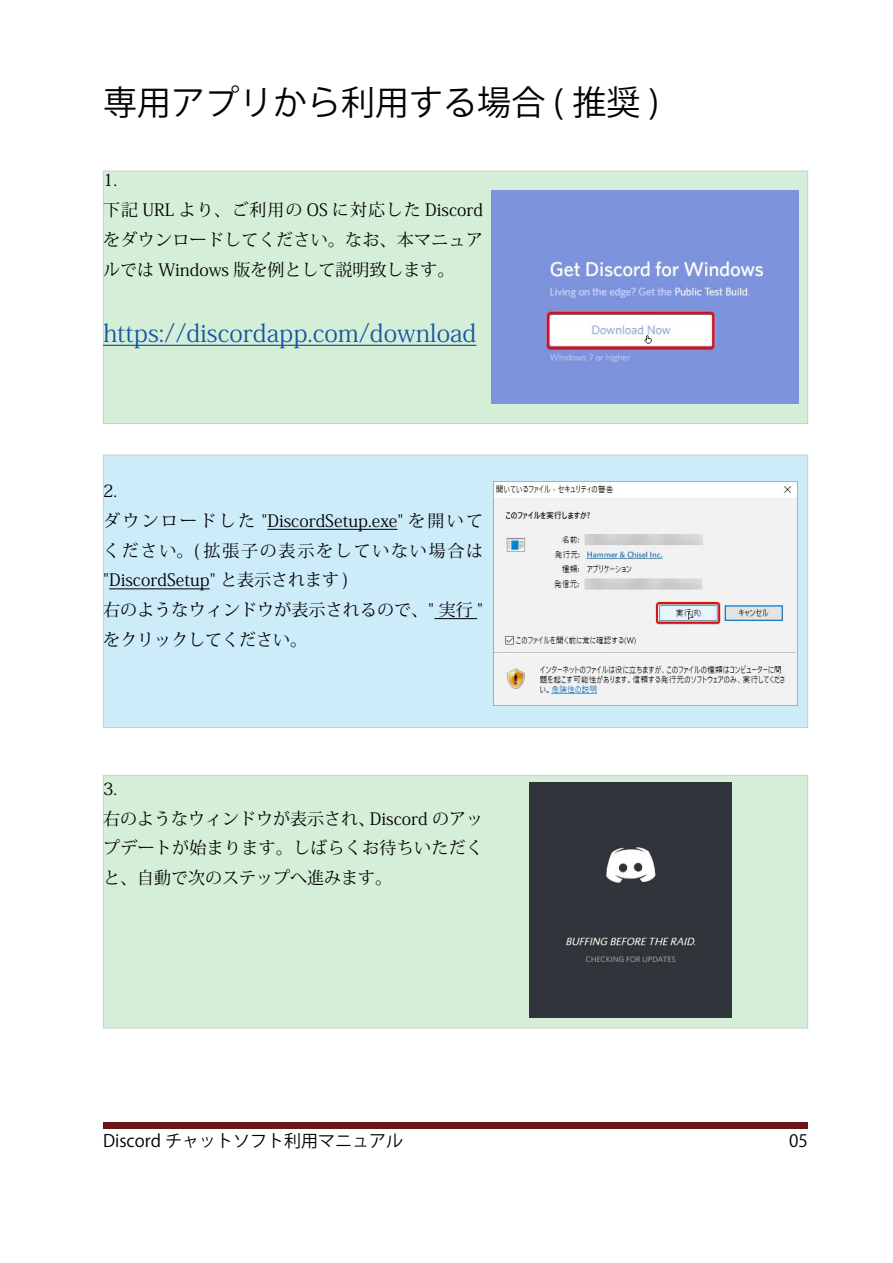
<style>
.page{position:relative;width:893px;height:1263px;background:#fff}
.page>*{position:absolute;margin:0;border:0;box-sizing:border-box;transform-origin:0 0}
.t1{font:34.05px "Koz Go Pr 6 N";color:#000}
.t2{font:24.45px "Koz Min Pr 6 N";color:#15599f}
.t3{font:16.95px/29.7px "Koz Min Pr 6 N";color:#000}
.t4{font:16.95px "Koz Go Pr 6 N";color:#000}
</style>
<div class="page">
<div style="left:103px;top:455px;width:705px;height:272px;background:#cdecfa"></div>
<div style="left:103px;top:171px;width:705px;height:252px;background:#d5eed7"></div>
<div style="left:103px;top:776px;width:705px;height:252px;background:#d5eed7"></div>
<div style="left:530px;top:782px;width:201px;height:236px;background:#31343b"></div>
<div style="left:103px;top:1122px;width:705px;height:6px;background:#681617"></div>
<hr style="left:103px;top:345px;width:373px;height:1px;background:#15599f">
<hr style="left:267px;top:529px;width:130px;height:1px;background:#000">
<hr style="left:109px;top:588px;width:101px;height:1px;background:#000">
<hr style="left:434px;top:618px;width:43px;height:1px;background:#000">
<img style="left:491px;top:190px;width:307px;height:214px">
<img style="left:493px;top:481px;width:304px;height:225px">
<h1 class="t1" style="left:103px;top:83px;width:558px">専用アプリから利用する場合 ( 推奨 (</h1>
<p class="t3" style="left:103px;top:166px;width:382px">1.<br>下記 URL より、ご利用の OS に対応した Discordをダウンロードしてください。なお、本マニュアルでは Windows 版を例として説明致します。</p>
<h2 class="t2" style="left:103px;top:319px;width:375px">https://discordapp.com/download</h2>
<p class="t3" style="left:103px;top:476px;width:382px">2.<br>ダウンロードした "DiscordSetup.exe" を開いてください。( 拡張子の表示をしていない場合は"DiscordSetup" と表示されます (<br>右のようなウィンドウが表示されるので、" 実行 "をクリックしてください。</p>
<p class="t3" style="left:103px;top:774px;width:16px">3.</p>
<p class="t3" style="left:103px;top:804px;width:381px">右のようなウィンドウが表示され、<br>プデートが始まります。しばらくお待ちいただくと、自動で次のステップへ進みます。</p>
<p class="t3" style="left:370px;top:804px;width:115px">Discord のアッ</p>
<p class="t4" style="left:103px;top:1131px;width:302px">Discord チャットソフト利用マニュアル</p>
<p class="t4" style="left:789px;top:1131px;width:20px">05</p>
</div>
